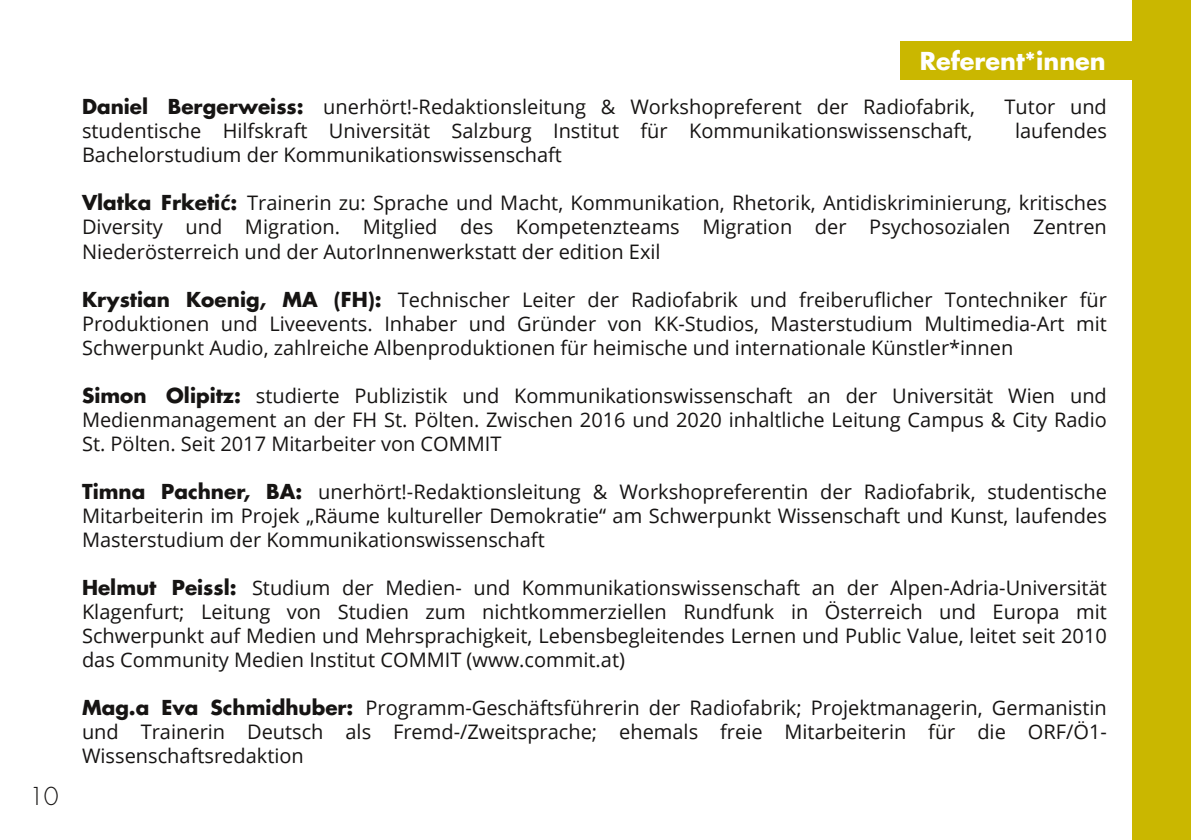
<style>
.page{position:relative;width:1191px;height:840px;background:#fff}
.page>*{position:absolute;margin:0;border:0;box-sizing:border-box;transform-origin:0 0}
.t1{font:700 24px "Futura LT";color:#fff}
.t2{font:300 24px "Futura LT";color:#161413}
.t3{font:20px/24px "Open Sans";color:#161413;text-align:justify}
.s1{font-family:"Futura LT";font-weight:700}
.s2{font-weight:700}
</style>
<div class="page">
<div style="left:1132px;top:0;width:59px;height:839px;background:#cab700"></div>
<div style="left:900px;top:41px;width:269px;height:39px;background:#cab700"></div>
<p class="t2" style="left:29px;top:781px;width:31px">10</p>
<p class="t1" style="left:919px;top:45px;width:188px">Referent*innen</p>
<p class="t3" style="left:82px;top:94px;width:894px"><span class="s1">Daniel Bergerweiss:</span> unerhört!-Redaktionsleitung &amp; Workshopreferent der Radiofabrik,</p>
<p class="t3" style="left:1004px;top:94px;width:104px">Tutor und</p>
<p class="t3" style="left:82px;top:118px;width:892px">studentische Hilfskraft Universität Salzburg Institut für Kommunikationswissenschaft,</p>
<p class="t3" style="left:1015px;top:118px;width:93px">laufendes</p>
<p class="t3" style="left:82px;top:142px;width:481px">Bachelorstudium der Kommunikationswissenschaft</p>
<p class="t3" style="left:82px;top:190px;width:1026px"><span class="s1">Vlatka Frketi</span><span class="s2">ć</span><span class="s1">:</span> Trainerin zu: Sprache und Macht, Kommunikation, Rhetorik, Antidiskriminierung, kritisches Diversity und Migration. Mitglied des Kompetenzteams Migration der Psychosozialen Zentren Niederösterreich und der AutorInnenwerkstatt der edition Exil</p>
<p class="t3" style="left:82px;top:286px;width:1026px"><span class="s1">Krystian Koenig, MA (FH):</span> Technischer Leiter der Radiofabrik und freiberuflicher Tontechniker für Produktionen und Liveevents. Inhaber und Gründer von KK-Studios, Masterstudium Multimedia-Art mit Schwerpunkt Audio, zahlreiche Albenproduktionen für heimische und internationale Künstler*innen</p>
<p class="t3" style="left:82px;top:382px;width:1026px"><span class="s1">Simon Olipitz:</span> studierte Publizistik und Kommunikationswissenschaft an der Universität Wien und Medienmanagement an der FH St. Pölten. Zwischen 2016 und 2020 inhaltliche Leitung Campus &amp; City Radio St. Pölten. Seit 2017 Mitarbeiter von COMMIT</p>
<p class="t3" style="left:82px;top:478px;width:1026px"><span class="s1">Timna Pachner, BA:</span> unerhört!-Redaktionsleitung &amp; Workshopreferentin der Radiofabrik, studentische Mitarbeiterin im Projek „Räume kultureller Demokratie“ am Schwerpunkt Wissenschaft und Kunst, laufendes Masterstudium der Kommunikationswissenschaft</p>
<p class="t3" style="left:82px;top:574px;width:1026px"><span class="s1">Helmut Peissl:</span> Studium der Medien- und Kommunikationswissenschaft an der Alpen-Adria-Universität Klagenfurt; Leitung von Studien zum nichtkommerziellen Rundfunk in Österreich und Europa mit Schwerpunkt auf Medien und Mehrsprachigkeit, Lebensbegleitendes Lernen und Public Value, leitet seit 2010 das Community Medien Institut COMMIT (www.commit.at)</p>
<p class="t3" style="left:82px;top:694px;width:1026px"><span class="s1">Mag.a Eva Schmidhuber:</span> Programm-Geschäftsführerin der Radiofabrik; Projektmanagerin, Germanistin und Trainerin Deutsch als Fremd-/Zweitsprache; ehemals freie Mitarbeiterin für die ORF/Ö1- Wissenschaftsredaktion</p>
</div>
